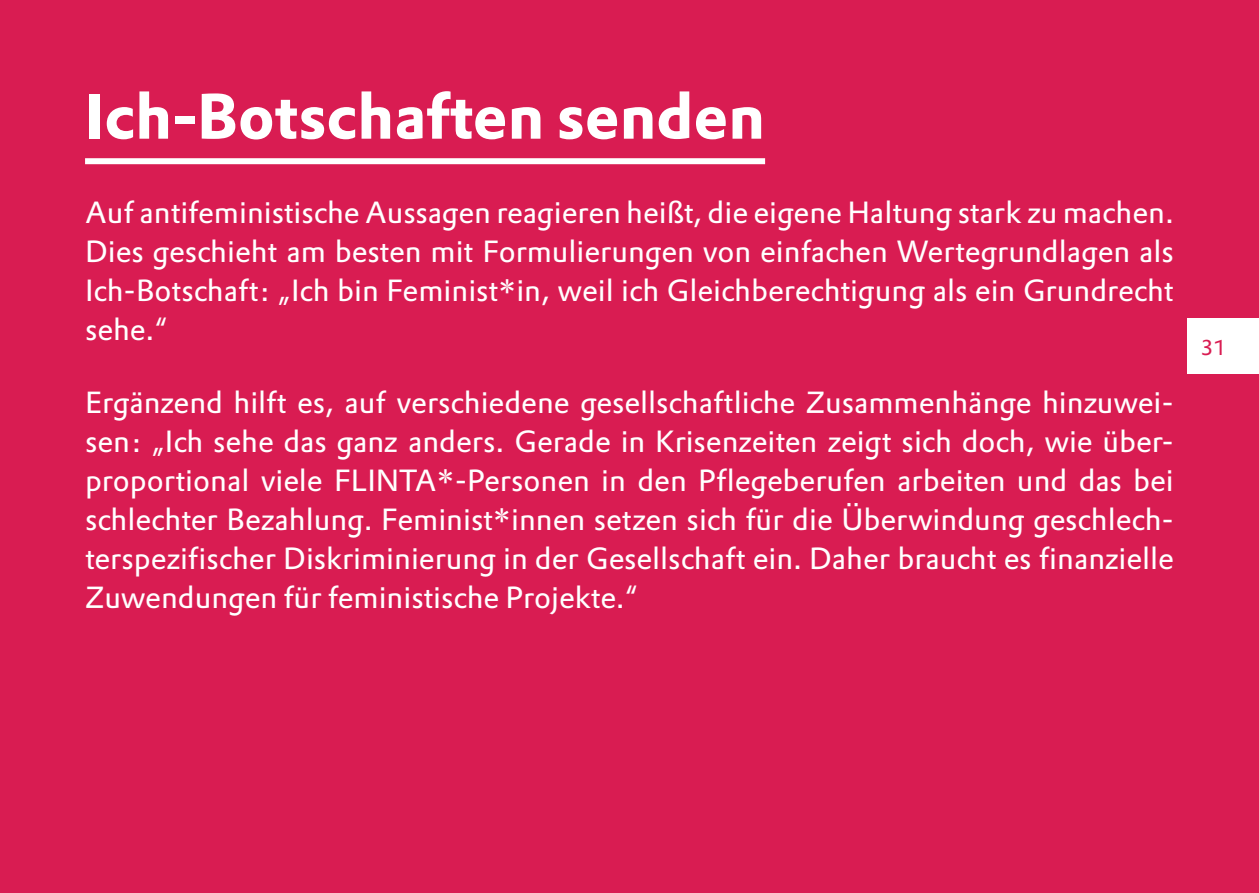
<style>
.page{position:relative;width:1259px;height:893px;background:#d91c52}
.page>*{position:absolute;margin:0;border:0;box-sizing:border-box;transform-origin:0 0}
.H2_weiss_-_nicht_IHVZ{font:63px "DTL Prokyon T Bold";color:#fff}
.body_weiß_prokyon{font:30px/39px "DTL Prokyon T";color:#fff;text-align:justify}
.t1{font:21px "DTL Prokyon T";color:#d91c52}
</style>
<div class="page">
<div style="left:85px;top:158px;width:680px;height:6px;background:#fff"></div>
<div style="left:1186px;top:319px;width:73px;height:55px;background:#fff"></div>
<h2 class="H2_weiss_-_nicht_IHVZ" style="left:85px;top:74px;width:681px">Ich-Botschaften senden</h2>
<p class="body_weiß_prokyon" style="left:85px;top:192px;width:1090px">Auf antifeministische Aussagen reagieren heißt, die eigene Haltung stark zu machen.<br>Dies geschieht am besten mit Formulierungen von einfachen Wertegrundlagen als Ich-Botschaft: „Ich bin Feminist*in, weil ich Gleichberechtigung als ein Grundrecht sehe.“</p>
<p class="body_weiß_prokyon" style="left:85px;top:382px;width:1090px">Ergänzend hilft es, auf verschiedene gesellschaftliche Zusammenhänge hinzuwei&shy;sen: „Ich sehe das ganz anders. Gerade in Krisenzeiten zeigt sich doch, wie über&shy;proportional viele FLINTA*-Personen in den Pflegeberufen arbeiten und das bei schlechter Bezahlung. Feminist*innen setzen sich für die Überwindung geschlech&shy;terspezifischer Diskriminierung in der Gesellschaft ein. Daher braucht es finanzielle Zuwendungen für feministische Projekte.“</p>
<p class="t1" style="left:1200px;top:333px;width:27px">31</p>
</div>
